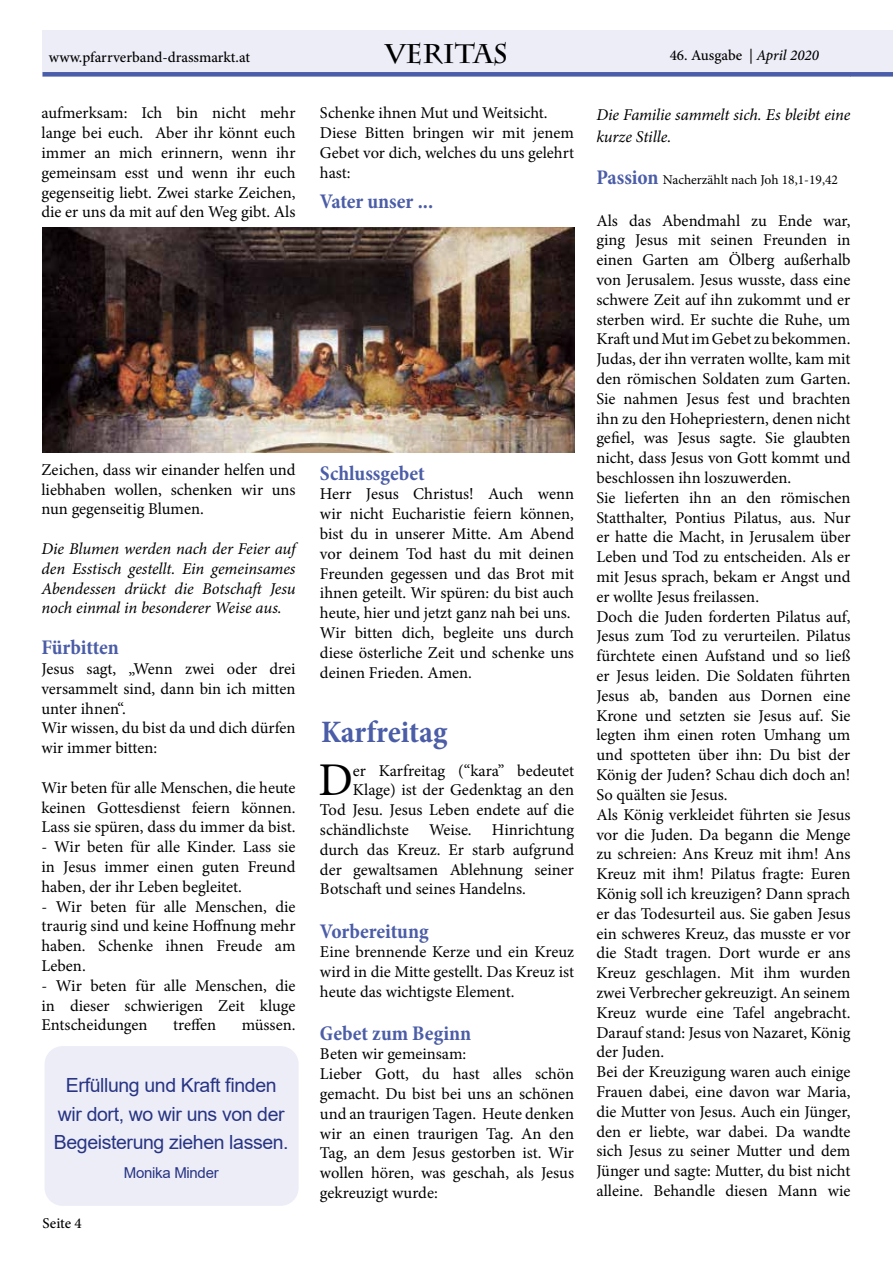
<style>
.page{position:relative;width:893px;height:1263px;background:#fff}
.page>*{position:absolute;margin:0;border:0;box-sizing:border-box;transform-origin:0 0}
.t1{font:46.95px "Minion Pro";color:#000}
.t2{font:700 condensed 31.5px "Minion Pro";letter-spacing:-.005em;color:#4b5da7}
.t3{font:700 27px "Charlemagne Std";color:#000}
.t4{font:700 condensed 21px "Minion Pro";letter-spacing:-.005em;color:#4b5da7}
.t5{font:19.5px/28.5px "Arial";letter-spacing:-.02em;color:#283583;text-align:center}
.t6{font:16.5px/19.8px "Minion Pro";color:#000;text-align:justify}
.t7{font:italic 16.5px/19.8px "Minion Pro";letter-spacing:-.005em;color:#000;text-align:justify}
.t8{font:500 15px "Minion Pro";color:#000}
.t9{font:15px "Arial";letter-spacing:-.02em;color:#283583}
.t10{font:13.5px "Minion Pro";color:#000}
.s1{font-style:italic}
.s2{font-weight:700;font-stretch:condensed;font-size:21px;color:#4b5da7}
</style>
<div class="page">
<div style="left:846px;top:30px;width:47px;height:47px;background:#ededf8"></div>
<div style="left:846px;top:72px;width:47px;height:5px;background:#4a5da8"></div>
<div style="left:43px;top:30px;width:807px;height:47px;background:#ededf8"></div>
<div style="left:43px;top:72px;width:807px;height:5px;background:#4a5da8"></div>
<img style="left:43px;top:228px;width:531px;height:224px">
<div style="left:45px;top:1046px;width:254px;height:160px;background:#ededf8;border-radius:18px"></div>
<p class="t8" style="left:49px;top:47px;width:203px">www.pfarrverband-drassmarkt.at</p>
<h3 class="t3" style="left:385px;top:38px;width:124px">VERITAS</h3>
<p class="t8" style="left:670px;top:46px;width:151px">46. Ausgabe | <span class="s1">April 2020</span></p>
<p class="t6" style="left:41px;top:103px;width:256px">aufmerksam: Ich bin nicht mehr lange bei euch. Aber ihr könnt euch immer an mich erinnern, wenn ihr gemeinsam esst und wenn ihr euch gegenseitig liebt. Zwei starke Zeichen, die er uns da mit auf den Weg gibt. Als</p>
<p class="t6" style="left:320px;top:103px;width:256px;text-align:left">Schenke ihnen Mut und Weitsicht.<br>Diese Bitten bringen wir mit jenem<br>Gebet vor dich, welches du uns gelehrt hast:</p>
<p class="t4" style="left:320px;top:187px;width:115px">Vater unser ...</p>
<p class="t6" style="left:41px;top:460px;width:256px">Zeichen, dass wir einander helfen und liebhaben wollen, schenken wir uns nun gegenseitig Blumen.</p>
<p class="t7" style="left:41px;top:539px;width:256px">Die Blumen werden nach der Feier auf den Esstisch gestellt. Ein gemeinsames Abendessen drückt die Botschaft Jesu noch einmal in besonderer Weise aus.</p>
<p class="t4" style="left:41px;top:633px;width:79px">Fürbitten</p>
<p class="t6" style="left:41px;top:659px;width:256px;text-align:left">Jesus sagt, „Wenn zwei oder drei versammelt sind, dann bin ich mitten unter ihnen“.<br>Wir wissen, du bist da und dich dürfen wir immer bitten:</p>
<p class="t6" style="left:41px;top:778px;width:256px">Wir beten für alle Menschen, die heute keinen Gottesdienst feiern können.<br>Lass sie spüren, dass du immer da bist.</p>
<p class="t6" style="left:41px;top:837px;width:256px">- Wir beten für alle Kinder. Lass sie in Jesus immer einen guten Freund haben, der ihr Leben begleitet.</p>
<p class="t6" style="left:41px;top:896px;width:256px">- Wir beten für alle Menschen, die traurig sind und keine Hoffnung mehr haben. Schenke ihnen Freude am Leben.</p>
<p class="t6" style="left:41px;top:976px;width:256px">- Wir beten für alle Menschen, die in dieser schwierigen Zeit kluge Entscheidungen</p>
<p class="t6" style="left:173px;top:1015px;width:45px">treffen</p>
<p class="t6" style="left:242px;top:1015px;width:55px">müssen.</p>
<p class="t5" style="left:54px;top:1071px;width:236px">Erfüllung und Kraft finden wir dort, wo wir uns von der<br>Begeisterung ziehen lassen.</p>
<p class="t9" style="left:124px;top:1162px;width:96px">Monika Minder</p>
<p class="t8" style="left:43px;top:1213px;width:41px">Seite 4</p>
<p class="t4" style="left:320px;top:458px;width:106px">Schlussgebet</p>
<p class="t6" style="left:320px;top:484px;width:256px;text-align:left">Herr Jesus Christus! Auch wenn wir nicht Eucharistie feiern können, bist du in unserer Mitte. Am Abend vor deinem Tod hast du mit deinen Freunden gegessen und das Brot mit ihnen geteilt. Wir spüren: du bist auch heute, hier und jetzt ganz nah bei uns.<br>Wir bitten dich, begleite uns durch diese österliche Zeit und schenke uns deinen Frieden. Amen.</p>
<h2 class="t2" style="left:321px;top:710px;width:128px">Karfreitag</h2>
<h1 class="t1" style="left:318px;top:749px;width:36px">D</h1>
<p class="t6" style="left:353px;top:760px;width:223px">er Karfreitag (“kara” bedeutet</p>
<p class="t6" style="left:353px;top:780px;width:223px">Klage) ist der Gedenktag an den</p>
<p class="t6" style="left:320px;top:800px;width:256px">Tod Jesu. Jesus Leben endete auf die</p>
<p class="t6" style="left:320px;top:820px;width:256px">schändlichste Weise. Hinrichtung</p>
<p class="t6" style="left:320px;top:840px;width:256px">durch das Kreuz. Er starb aufgrund</p>
<p class="t6" style="left:320px;top:859px;width:256px">der gewaltsamen Ablehnung seiner</p>
<p class="t6" style="left:320px;top:879px;width:207px">Botschaft und seines Handelns.</p>
<p class="t4" style="left:320px;top:916px;width:110px">Vorbereitung</p>
<p class="t6" style="left:320px;top:942px;width:256px">Eine brennende Kerze und ein Kreuz wird in die Mitte gestellt. Das Kreuz ist heute das wichtigste Element.</p>
<p class="t4" style="left:320px;top:1018px;width:153px">Gebet zum Beginn</p>
<p class="t6" style="left:320px;top:1044px;width:256px;text-align:left">Beten wir gemeinsam:<br>Lieber Gott, du hast alles schön gemacht. Du bist bei uns an schönen und an traurigen Tagen. Heute denken wir an einen traurigen Tag. An den<br>Tag, an dem Jesus gestorben ist. Wir wollen hören, was geschah, als Jesus gekreuzigt wurde:</p>
<p class="t7" style="left:596px;top:104px;width:256px;line-height:21.6px">Die Familie sammelt sich. Es bleibt eine kurze Stille.</p>
<p class="t10" style="left:596px;top:171px;width:243px"><span class="s2">Passion</span> Nacherzählt nach Joh 18,1-19,42</p>
<p class="t6" style="left:596px;top:211px;width:256px;text-align:left">Als das Abendmahl zu Ende war, ging Jesus mit seinen Freunden in einen Garten am Ölberg außerhalb von Jerusalem. Jesus wusste, dass eine schwere Zeit auf ihn zukommt und er sterben wird. Er suchte die Ruhe, um Kraft und Mut im Gebet zu bekommen.<br>Judas, der ihn verraten wollte, kam mit den römischen Soldaten zum Garten.<br>Sie nahmen Jesus fest und brachten ihn zu den Hohepriestern, denen nicht gefiel, was Jesus sagte. Sie glaubten nicht, dass Jesus von Gott kommt und beschlossen ihn loszuwerden.<br>Sie lieferten ihn an den römischen Statthalter, Pontius Pilatus, aus. Nur er hatte die Macht, in Jerusalem über Leben und Tod zu entscheiden. Als er mit Jesus sprach, bekam er Angst und er wollte Jesus freilassen.<br>Doch die Juden forderten Pilatus auf, Jesus zum Tod zu verurteilen. Pilatus fürchtete einen Aufstand und so ließ er Jesus leiden. Die Soldaten führten Jesus ab, banden aus Dornen eine Krone und setzten sie Jesus auf. Sie legten ihm einen roten Umhang um und spotteten über ihn: Du bist der König der Juden? Schau dich doch an!<br>So quälten sie Jesus.<br>Als König verkleidet führten sie Jesus vor die Juden. Da begann die Menge zu schreien: Ans Kreuz mit ihm! Ans Kreuz mit ihm! Pilatus fragte: Euren König soll ich kreuzigen? Dann sprach er das Todesurteil aus. Sie gaben Jesus ein schweres Kreuz, das musste er vor die Stadt tragen. Dort wurde er ans Kreuz geschlagen. Mit ihm wurden zwei Verbrecher gekreuzigt. An seinem Kreuz wurde eine Tafel angebracht.<br>Darauf stand: Jesus von Nazaret, König der Juden.<br>Bei der Kreuzigung waren auch einige Frauen dabei, eine davon war Maria, die Mutter von Jesus. Auch ein Jünger, den er liebte, war dabei. Da wandte sich Jesus zu seiner Mutter und dem Jünger und sagte: Mutter, du bist nicht alleine. Behandle diesen Mann wie</p>
</div>
